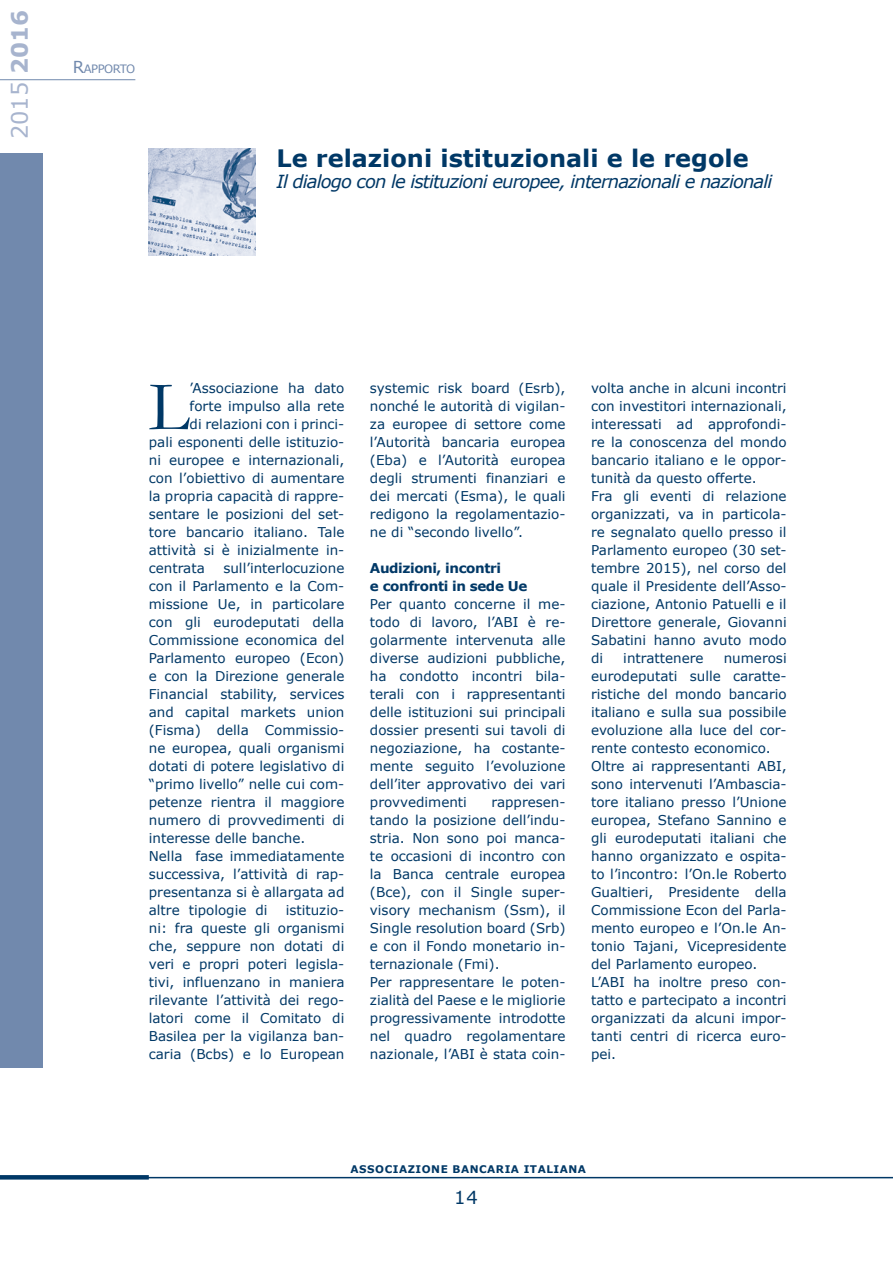
<style>
.page{position:relative;width:893px;height:1263px;background:#fff}
.page>*{position:absolute;margin:0;border:0;box-sizing:border-box;transform-origin:0 0}
.t1{font:71.25px "Garamond";color:#003866}
.t2{font:700 24px "Verdana";color:#003866}
.t3{font:22.5px "Verdana";color:#a7b4ce}
.t4{font:italic 18px "Verdana";letter-spacing:-.05em;color:#003866}
.t5{font:18px "Verdana";color:#003866}
.t6{font:13.5px/18px "Verdana";color:#003866}
.t7{font:700 13.5px/18px "Verdana";letter-spacing:-.03em;color:#003866}
.t8{font:11.55px "Verdana";letter-spacing:-.045em;color:#7189ad}
.t9{font:700 10.5px "Verdana";letter-spacing:.05em;color:#003866}
.s1{font-weight:700}
.s2{font-size:16.5px}
</style>
<div class="page">
<div style="left:0;top:153px;width:43px;height:914px;background:#7189ad"></div>
<hr style="left:0;top:1177px;width:893px;height:1px;background:#003866">
<svg style="left:0;top:1175px;width:149px;height:4px"></svg>
<hr style="left:0;top:79px;width:135px;height:1px;background:#7189ad">
<img style="left:149px;top:149px;width:106px;height:106px">
<h3 class="t3" style="left:5px;top:139px;width:131px;rotate:-90deg">2015 <span class="s1">2016</span></h3>
<p class="t8" style="left:73px;top:61px;width:64px"><span class="s2">R</span>APPORTO</p>
<h2 class="t2" style="left:276px;top:143px;width:474px">Le relazioni istituzionali e le regole</h2>
<h3 class="t4" style="left:276px;top:170px;width:498px">Il dialogo con le istituzioni europee, internazionali e nazionali</h3>
<h1 class="t1" style="left:149px;top:359px;width:42px">L</h1>
<p class="t6" style="left:190px;top:379px;width:156px">’Associazione ha dato</p>
<p class="t6" style="left:190px;top:397px;width:156px">forte impulso alla rete</p>
<p class="t6" style="left:190px;top:415px;width:156px">di relazioni con i princi-</p>
<p class="t6" style="left:149px;top:433px;width:197px">pali esponenti delle istituzio-</p>
<p class="t6" style="left:149px;top:451px;width:197px">ni europee e internazionali,</p>
<p class="t6" style="left:149px;top:469px;width:197px">con l’obiettivo di aumentare</p>
<p class="t6" style="left:149px;top:487px;width:197px">la propria capacità di rappre-</p>
<p class="t6" style="left:149px;top:505px;width:197px">sentare le posizioni del set-</p>
<p class="t6" style="left:149px;top:523px;width:197px">tore bancario italiano. Tale</p>
<p class="t6" style="left:149px;top:541px;width:197px">attività si è inizialmente in-</p>
<p class="t6" style="left:149px;top:559px;width:58px">centrata</p>
<p class="t6" style="left:149px;top:559px;width:197px;text-indent:75px">sull’interlocuzione con il Parlamento e la Com&shy;missione Ue, in particolare con gli eurodeputati della<br>Commissione economica del<br>Parlamento europeo (Econ) e con la Direzione generale<br>Financial stability, services and capital markets union (Fisma) della Commissio&shy;ne europea, quali organismi dotati di potere legislativo di “primo livello” nelle cui com&shy;petenze rientra il maggiore numero di provvedimenti di interesse delle banche.<br>Nella fase immediatamente successiva, l’attività di rap&shy;presentanza si è allargata ad altre tipologie di</p>
<p class="t6" style="left:149px;top:901px;width:197px;text-align:justify;text-indent:137px">istituzio&shy;ni: fra queste gli organismi che, seppure non dotati di veri e propri poteri legisla&shy;tivi, influenzano in maniera rilevante l’attività dei rego&shy;latori come il Comitato di Basilea per la vigilanza ban&shy;caria (Bcbs) e lo European</p>
<p class="t6" style="left:370px;top:379px;width:197px;text-align:justify">systemic risk board (Esrb), nonché le autorità di vigilan&shy;za europee di settore come l’Autorità bancaria europea (Eba) e l’Autorità europea degli strumenti finanziari e dei mercati (Esma), le quali redigono la regolamentazio&shy;ne di “secondo livello”.</p>
<p class="t7" style="left:370px;top:559px;width:159px">Audizioni, incontri<br>e confronti in sede Ue</p>
<p class="t6" style="left:370px;top:595px;width:197px;text-align:justify">Per quanto concerne il me&shy;todo di lavoro, l’ABI è re&shy;golarmente intervenuta alle diverse audizioni pubbliche, ha condotto incontri bila&shy;terali con i rappresentanti delle istituzioni sui principali dossier presenti sui tavoli di negoziazione, ha costante&shy;mente seguito l’evoluzione dell’iter approvativo dei vari provvedimenti</p>
<p class="t6" style="left:370px;top:793px;width:197px;text-indent:122px">rappresen&shy;tando la posizione dell’indu&shy;stria. Non sono poi manca&shy;te occasioni di incontro con la Banca centrale europea (Bce), con il Single super&shy;visory mechanism (Ssm), il<br>Single resolution board (Srb) e con il Fondo monetario in&shy;ternazionale (Fmi).<br>Per rappresentare le poten&shy;zialità del Paese e le migliorie progressivamente introdotte nel quadro regolamentare nazionale, l’ABI è stata coin-</p>
<p class="t6" style="left:591px;top:379px;width:197px">volta anche in alcuni incontri con investitori internazionali, interessati ad approfondi&shy;re la conoscenza del mondo bancario italiano e le oppor&shy;tunità da questo offerte.<br>Fra gli eventi di relazione organizzati, va in particola&shy;re segnalato quello presso il<br>Parlamento europeo (30 set&shy;tembre 2015), nel corso del quale il Presidente dell’Asso&shy;ciazione, Antonio Patuelli e il<br>Direttore generale, Giovanni<br>Sabatini hanno avuto modo di</p>
<p class="t6" style="left:591px;top:649px;width:197px;text-indent:133px">numerosi eurodeputati sulle caratte&shy;ristiche del mondo bancario italiano e sulla sua possibile evoluzione alla luce del cor&shy;rente contesto economico.<br>Oltre ai rappresentanti ABI, sono intervenuti l’Ambascia&shy;tore italiano presso l’Unione europea, Stefano Sannino e gli eurodeputati italiani che hanno organizzato e ospita&shy;to l’incontro: l’On.le Roberto<br>Gualtieri, Presidente della<br>Commissione Econ del Parla&shy;mento europeo e l’On.le An&shy;tonio Tajani, Vicepresidente del Parlamento europeo.<br>L’ABI ha inoltre preso con&shy;tatto e partecipato a incontri organizzati da alcuni impor&shy;tanti centri di ricerca euro&shy;pei.</p>
<p class="t6" style="left:623px;top:649px;width:82px">intrattenere</p>
<p class="t9" style="left:351px;top:1162px;width:237px">ASSOCIAZIONE BANCARIA ITALIANA</p>
<h3 class="t5" style="left:454px;top:1186px;width:25px">14</h3>
</div>
